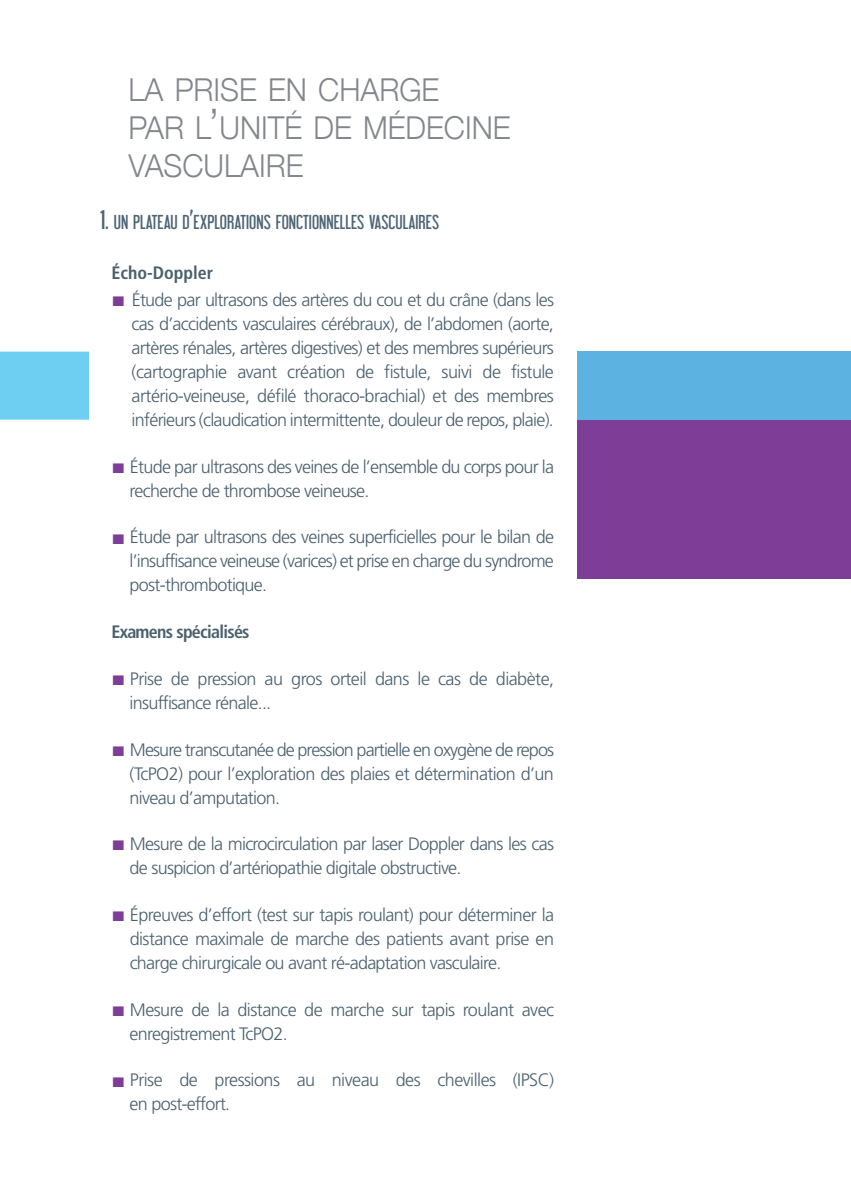
<style>
.page{position:relative;width:851px;height:1191px;background:#fff}
.page>*{position:absolute;margin:0;border:0;box-sizing:border-box;transform-origin:0 0}
.t1{font:300 31.6px/38px "Helvetica Neue";color:#83868c;scale:.95 1}
.t2{font:300 18px/24px "Frutiger";letter-spacing:-.04em;color:#4a606f}
.t3{font:18px "Libel Suit";color:#4e6575;scale:1.09 1}
.t4{font:700 condensed 18px "Frutiger";letter-spacing:-.04em;color:#4a606f}
.t5{font:700 condensed 18px "Frutiger";color:#4a606f}
.s1{font-size:42px}
.s2{font-size:24px}
.s3{font-family:"Arial";font-weight:400;font-size:20.8px;color:#7e3e98}
</style>
<div class="page">
<div style="left:91px;top:351px;width:759px;height:227px;background:#7e3e98"></div>
<div style="left:0;top:351px;width:89px;height:69px;background:#6ecff3"></div>
<div style="left:91px;top:351px;width:759px;height:69px;background:#5cb3e2"></div>
<div style="left:89px;top:51px;width:487px;height:1122px;background:#fff"></div>
<h1 class="t1" style="left:128px;top:70px;width:403px">LA PRISE EN CHARGE<br>PAR L<span class="s1">’</span>UNITÉ DE MÉDECINE<br>VASCULAIRE</h1>
<p class="t3" style="left:100px;top:215px;width:312px"><span class="s2">1.</span> UN PLATEAU D<span class="s2">’</span>EXPLORATIONS FONCTIONNELLES VASCULAIRES</p>
<p class="t5" style="left:111px;top:266px;width:103px">Écho-Doppler</p>
<p class="t2" style="left:132px;top:289px;width:424px;text-align:justify;text-indent:-20px"><span class="s3">■</span> Étude par ultrasons des artères du cou et du crâne (dans les cas d’accidents vasculaires cérébraux), de l’abdomen (aorte, artères rénales, artères digestives) et des membres supérieurs (cartographie avant création de fistule, suivi de fistule artério-veineuse, défilé thoraco-brachial) et des membres inférieurs (claudication intermittente, douleur de repos, plaie).</p>
<p class="t2" style="left:130px;top:456px;width:426px;text-indent:-18px"><span class="s3">■</span> Étude par ultrasons des veines de l’ensemble du corps pour la recherche de thrombose veineuse.</p>
<p class="t2" style="left:130px;top:526px;width:426px;text-align:justify;text-indent:-18px"><span class="s3">■</span> Étude par ultrasons des veines superficielles pour le bilan de l’insuffisance veineuse (varices) et prise en charge du syndrome post-thrombotique.</p>
<p class="t4" style="left:111px;top:624px;width:140px">Examens spécialisés</p>
<p class="t2" style="left:130px;top:668px;width:426px;text-indent:-18px"><span class="s3">■</span> Prise de pression au gros orteil dans le cas de diabète, insuffisance rénale...</p>
<p class="t2" style="left:130px;top:738px;width:426px;text-align:justify;text-indent:-18px"><span class="s3">■</span> Mesure transcutanée de pression partielle en oxygène de repos (TcPO2) pour l’exploration des plaies et détermination d’un niveau d’amputation.</p>
<p class="t2" style="left:130px;top:833px;width:426px;text-indent:-18px"><span class="s3">■</span> Mesure de la microcirculation par laser Doppler dans les cas de suspicion d’artériopathie digitale obstructive.</p>
<p class="t2" style="left:130px;top:904px;width:426px;text-align:justify;text-indent:-18px"><span class="s3">■</span> Épreuves d’effort (test sur tapis roulant) pour déterminer la distance maximale de marche des patients avant prise en charge chirurgicale ou avant ré-adaptation vasculaire.</p>
<p class="t2" style="left:130px;top:998px;width:426px;text-indent:-18px"><span class="s3">■</span> Mesure de la distance de marche sur tapis roulant avec enregistrement TcPO2.</p>
<p class="t2" style="left:130px;top:1069px;width:426px;text-indent:-18px"><span class="s3">■</span> Prise de pressions au niveau des chevilles (IPSC) en post-effort.</p>
</div>
